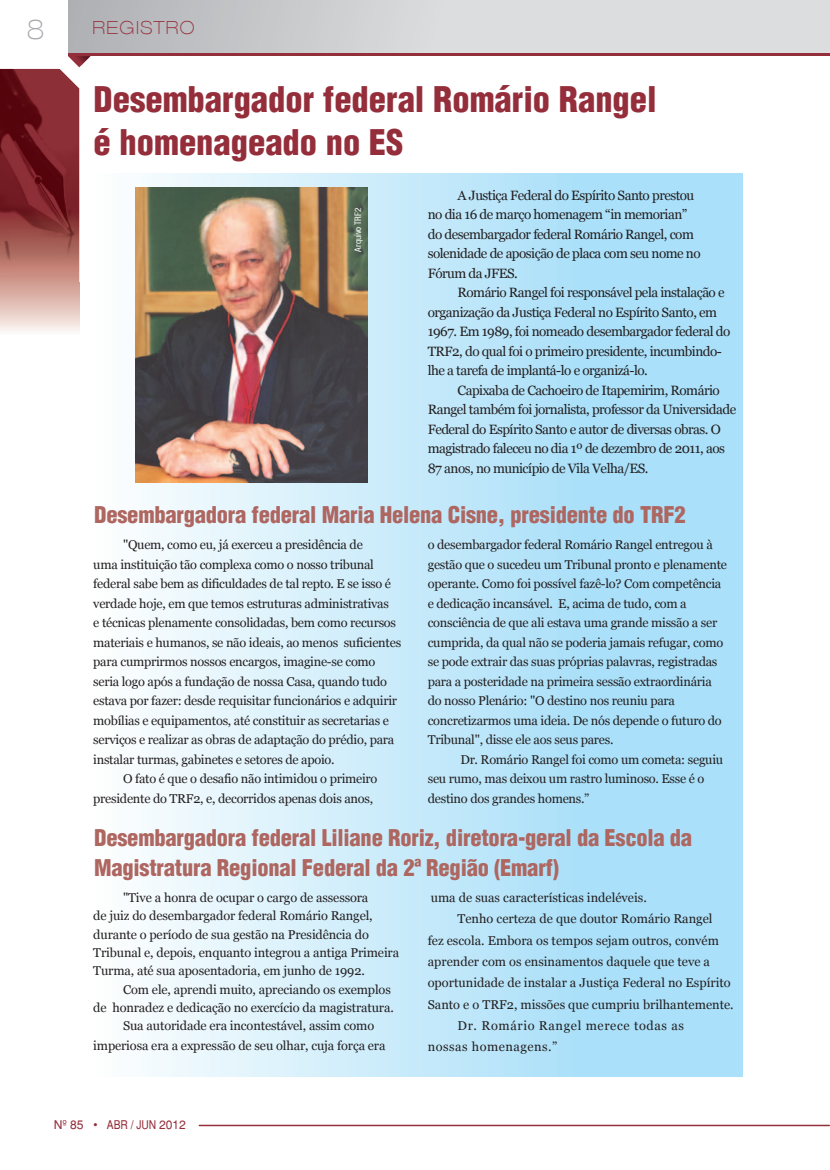
<style>
.page{position:relative;width:830px;height:1170px;background:#fff}
.page>*{position:absolute;margin:0;border:0;box-sizing:border-box;transform-origin:0 0}
.t1{font:900 condensed 34.5px/43px "Helvetica";color:#952e3b}
.t2{font:100 expanded 27px "Helvetica 33";color:#a8a9ad}
.t3{font:900 condensed 22.5px/30px "Helvetica";letter-spacing:-.01em;color:#ae6660}
.t4{font:100 expanded 18px "Helvetica 33";letter-spacing:.075em;color:#952e3b}
.t5{font:13.5px/19.5px "Georgia";letter-spacing:-.04em;color:#231f20}
.t6{font:12.75px/19.5px "Georgia";letter-spacing:-.02em;color:#231f20}
.t7{font:12.75px "Georgia";color:#231f20}
.t8{font:12.75px "Georgia";letter-spacing:.05em;color:#231f20}
.t9{font:12.75px "Georgia";letter-spacing:.04em;color:#231f20}
.t10{font:12px "Helvetica";color:#952e3b}
.t11{font:condensed 9px "Helvetica 57";color:#fff}
</style>
<div class="page">
<hr style="left:198px;top:1124px;width:631px;height:2px;background:#952e3b">
<div style="left:68px;top:0;width:761px;height:54px;background:linear-gradient(to right,#bbbcbf,#e7e8ea)"></div>
<hr style="left:68px;top:54px;width:761px;height:2px;background:#952e3b">
<svg style="left:68px;top:56px;width:23px;height:11px"></svg>
<div style="left:88px;top:174px;width:654px;height:902px;background:linear-gradient(to right,#f9fcfd,#9bdaf8)"></div>
<div style="left:0;top:283px;width:79px;height:51px;background:linear-gradient(to bottom,#d19a8d,#fcf8f4)"></div>
<img style="left:0;top:69px;width:79px;height:214px">
<img style="left:135px;top:187px;width:233px;height:295px">
<h2 class="t2" style="left:27px;top:14px;width:19px">8</h2>
<h3 class="t4" style="left:92px;top:17px;width:103px">REGISTRO</h3>
<h1 class="t1" style="left:94px;top:78px;width:564px">Desembargador federal Romário Rangel é homenageado no ES</h1>
<p class="t11" style="left:352px;top:251px;width:45px;rotate:-90deg">Arquivo TRF2</p>
<p class="t5" style="left:427px;top:185px;width:274px;text-indent:30px">A Justiça Federal do Espírito Santo prestou no dia 16 de março homenagem “in memorian” do desembargador federal Romário Rangel, com solenidade de aposição de placa com seu nome no Fórum da JFES.</p>
<p class="t5" style="left:427px;top:283px;width:304px;text-indent:30px">Romário Rangel foi responsável pela instalação e organização da Justiça Federal no Espírito Santo, em 1967. Em 1989, foi nomeado desembargador federal do TRF2, do qual foi o primeiro presidente, incumbindo&shy;lhe a tarefa de implantá-lo e organizá-lo.</p>
<p class="t5" style="left:427px;top:380px;width:310px;text-indent:30px">Capixaba de Cachoeiro de Itapemirim, Romário Rangel também foi jornalista, professor da Universidade Federal do Espírito Santo e autor de diversas obras. O magistrado faleceu no dia 1º de dezembro de 2011, aos 87 anos, no município de Vila Velha/ES.</p>
<h3 class="t3" style="left:94px;top:499px;width:592px">Desembargadora federal Maria Helena Cisne, presidente do TRF2</h3>
<p class="t6" style="left:123px;top:535px;width:241px">"Quem, como eu, já exerceu a presidência de</p>
<p class="t6" style="left:93px;top:554px;width:282px">uma instituição tão complexa como o nosso tribunal</p>
<p class="t6" style="left:93px;top:574px;width:299px">federal sabe bem as dificuldades de tal repto. E se isso é</p>
<p class="t6" style="left:93px;top:593px;width:297px">verdade hoje, em que temos estruturas administrativas</p>
<p class="t6" style="left:93px;top:613px;width:304px">e técnicas plenamente consolidadas, bem como recursos</p>
<p class="t6" style="left:93px;top:632px;width:309px">materiais e humanos, se não ideais, ao menos suficientes</p>
<p class="t6" style="left:93px;top:652px;width:283px">para cumprirmos nossos encargos, imagine-se como</p>
<p class="t6" style="left:93px;top:671px;width:295px">seria logo após a fundação de nossa Casa, quando tudo</p>
<p class="t6" style="left:93px;top:691px;width:305px">estava por fazer: desde requisitar funcionários e adquirir</p>
<p class="t6" style="left:93px;top:710px;width:297px">mobílias e equipamentos, até constituir as secretarias e</p>
<p class="t6" style="left:93px;top:730px;width:302px">serviços e realizar as obras de adaptação do prédio, para</p>
<p class="t6" style="left:93px;top:749px;width:243px">instalar turmas, gabinetes e setores de apoio.</p>
<p class="t6" style="left:123px;top:769px;width:256px">O fato é que o desafio não intimidou o primeiro</p>
<p class="t6" style="left:93px;top:788px;width:281px">presidente do TRF2, e, decorridos apenas dois anos,</p>
<p class="t6" style="left:427px;top:535px;width:300px">o desembargador federal Romário Rangel entregou à gestão que o sucedeu um Tribunal pronto e plenamente operante. Como foi possível fazê-lo? Com competência e dedicação incansável. E, acima de tudo, com a consciência de que ali estava uma grande missão a ser cumprida, da qual não se poderia jamais refugar, como se pode extrair das suas próprias palavras, registradas para a posteridade na primeira sessão extraordinária do nosso Plenário: "O destino nos reuniu para concretizarmos uma ideia. De nós depende o futuro do Tribunal", disse ele aos seus pares.</p>
<p class="t6" style="left:427px;top:749px;width:297px;text-indent:33px">Dr. Romário Rangel foi como um cometa: seguiu seu rumo, mas deixou um rastro luminoso. Esse é o destino dos grandes homens.”</p>
<h3 class="t3" style="left:94px;top:822px;width:599px">Desembargadora federal Liliane Roriz, diretora-geral da Escola da<br>Magistratura Regional Federal da 2ª Região (Emarf)</h3>
<p class="t7" style="left:430px;top:889px;width:217px">uma de suas características indeléveis.</p>
<p class="t7" style="left:457px;top:911px;width:256px">Tenho certeza de que doutor Romário Rangel</p>
<p class="t7" style="left:427px;top:932px;width:292px">fez escola. Embora os tempos sejam outros, convém</p>
<p class="t7" style="left:427px;top:953px;width:284px">aprender com os ensinamentos daquele que teve a</p>
<p class="t7" style="left:427px;top:975px;width:304px">oportunidade de instalar a Justiça Federal no Espírito</p>
<p class="t7" style="left:427px;top:996px;width:307px">Santo e o TRF2, missões que cumpriu brilhantemente.</p>
<p class="t8" style="left:457px;top:1017px;width:228px">Dr. Romário Rangel merece todas as</p>
<p class="t9" style="left:427px;top:1038px;width:131px">nossas homenagens.”</p>
<p class="t6" style="left:93px;top:888px;width:307px;line-height:18.3px;text-indent:30px">"Tive a honra de ocupar o cargo de assessora<br>de juiz do desembargador federal Romário Rangel, durante o período de sua gestão na Presidência do Tribunal e, depois, enquanto integrou a antiga Primeira Turma, até sua aposentadoria, em junho de 1992.</p>
<p class="t6" style="left:123px;top:979px;width:269px">Com ele, aprendi muito, apreciando os exemplos</p>
<p class="t6" style="left:93px;top:997px;width:302px">de honradez e dedicação no exercício da magistratura.</p>
<p class="t6" style="left:123px;top:1016px;width:252px">Sua autoridade era incontestável, assim como</p>
<p class="t6" style="left:93px;top:1035px;width:293px">imperiosa era a expressão de seu olhar, cuja força era</p>
<p class="t10" style="left:54px;top:1117px;width:133px">Nº 85 • ABR / JUN 2012</p>
</div>
